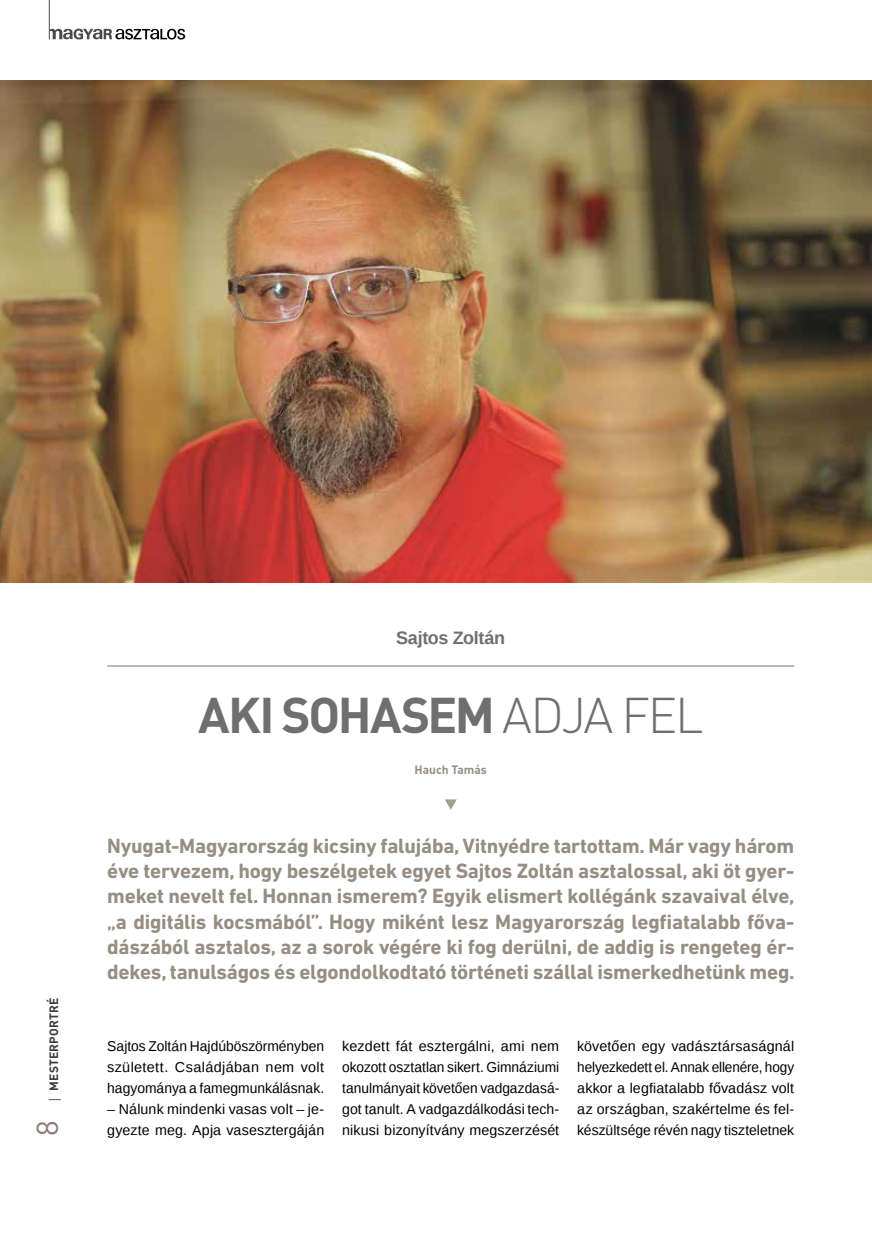
<style>
.page{position:relative;width:872px;height:1242px;background:#fff}
.page>*{position:absolute;margin:0;border:0;box-sizing:border-box;transform-origin:0 0}
.t1{font:700 49.5px "DIN Pro";letter-spacing:-.04em;color:#706f6f}
.t2{font:30px "DIN Pro";color:#907b77}
.t3{font:700 21px/25.2px "DIN Next LT Pro";letter-spacing:-.01em;color:#968e82;text-align:justify}
.t4{font:700 18px "Liberation Sans";letter-spacing:-.02em;color:#706f6f}
.t5{font:14.25px/21px "Liberation Sans";letter-spacing:.005em;color:#000;text-align:justify}
.t6{font:700 12px "DIN Pro";letter-spacing:.01em;color:#3c3c3b}
.t7{font:700 12px "DIN Pro";color:#968e82}
.s1{font-family:"Open Sans";font-weight:400}
.s2{font-weight:300}
</style>
<div class="page">
<svg style="left:49px;top:29px;width:136px;height:11px"></svg>
<hr style="left:49px;top:0;width:1px;height:39px;background:#4a4a49">
<img style="left:0;top:81px;width:872px;height:501px">
<hr style="left:107px;top:665px;width:687px;height:1px;background:#706f6f">
<svg style="left:445px;top:799px;width:12px;height:11px"></svg>
<p class="t6" style="left:46px;top:1103px;width:106px;rotate:-90deg"><span class="s1">|</span> MESTERPORTRÉ</p>
<h2 class="t2" style="left:27px;top:1136px;width:17px;rotate:-90deg">8</h2>
<p class="t4" style="left:396px;top:626px;width:111px">Sajtos Zoltán</p>
<h1 class="t1" style="left:198px;top:681px;width:506px">AKI SOHASEM <span class="s2">ADJA FEL</span></h1>
<p class="t7" style="left:414px;top:761px;width:74px">Hauch Tamás</p>
<p class="t3" style="left:107px;top:833px;width:689px">Nyugat-Magyarország kicsiny falujába, Vitnyédre tartottam. Már vagy három éve tervezem, hogy beszélgetek egyet Sajtos Zoltán asztalossal, aki öt gyer&shy;meket nevelt fel. Honnan ismerem? Egyik elismert kollégánk szavaival élve, „a digitális kocsmából”. Hogy miként lesz Magyarország legfiatalabb főva&shy;dászából asztalos, az a sorok végére ki fog derülni, de addig is rengeteg ér&shy;dekes, tanulságos és elgondolkodtató történeti szállal ismerkedhetünk meg.</p>
<p class="t5" style="left:107px;top:1036px;width:218px">Sajtos Zoltán Hajdúböszörményben született. Családjában nem volt hagyománya a famegmunkálásnak.</p>
<p class="t5" style="left:107px;top:1099px;width:218px">– Nálunk mindenki vasas volt – je&shy;gyezte meg. Apja vasesztergáján</p>
<p class="t5" style="left:342px;top:1036px;width:218px">kezdett fát esztergálni, ami nem okozott osztatlan sikert. Gimnáziumi tanulmányait követően vadgazdasá&shy;got tanult. A vadgazdálkodási tech&shy;nikusi bizonyítvány megszerzését</p>
<p class="t5" style="left:577px;top:1036px;width:218px">követően egy vadásztársaságnál helyezkedett el. Annak ellenére, hogy akkor a legfiatalabb fővadász volt az országban, szakértelme és fel&shy;készültsége révén nagy tiszteletnek</p>
</div>
